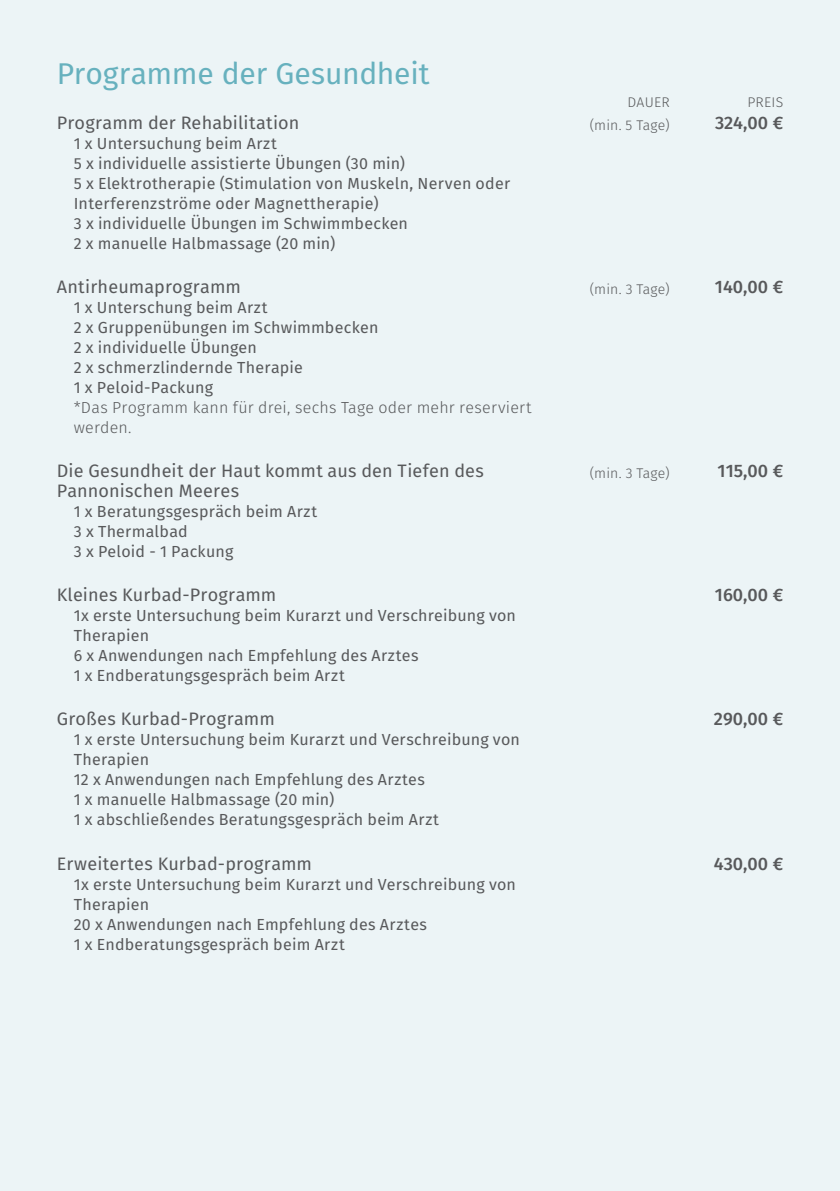
<style>
.page{position:relative;width:840px;height:1191px;background:#fff}
.page>*{position:absolute;margin:0;border:0;box-sizing:border-box;transform-origin:0 0}
.t1{font:30px "Fira Sans";letter-spacing:-.01em;color:#67b1be}
.t2{font:18px/20px "Fira Sans";letter-spacing:.01em;color:#58595b}
.t3{font:500 18px "Fira Sans";color:#58595b}
.t4{font:16px/20px "Fira Sans";letter-spacing:.01em;color:#58595b}
.t5{font:300 16px/20px "Fira Sans";letter-spacing:.015em;color:#58595b}
.t6{font:300 14px "Fira Sans";letter-spacing:.015em;color:#58595b}
</style>
<div class="page">
<div style="left:0;top:0;width:839px;height:1191px;background:#ecf4f6"></div>
<h1 class="t1" style="left:57px;top:53px;width:374px">Programme der Gesundheit</h1>
<p class="t2" style="left:57px;top:114px;width:244px">Programm der Rehabilitation</p>
<p class="t4" style="left:74px;top:134px;width:437px">1 x Untersuchung beim Arzt<br>5 x individuelle assistierte Übungen (30 min)<br>5 x Elektrotherapie (Stimulation von Muskeln, Nerven oder Interferenzströme oder Magnettherapie)<br>3 x individuelle Übungen im Schwimmbecken<br>2 x manuelle Halbmassage (20 min)</p>
<p class="t2" style="left:57px;top:278px;width:186px">Antirheumaprogramm</p>
<p class="t4" style="left:74px;top:298px;width:306px">1 x Unterschung beim Arzt<br>2 x Gruppenübungen im Schwimmbecken<br>2 x individuelle Übungen<br>2 x schmerzlindernde Therapie<br>1 x Peloid-Packung</p>
<p class="t5" style="left:74px;top:398px;width:459px">*Das Programm kann für drei, sechs Tage oder mehr reserviert werden.</p>
<p class="t2" style="left:57px;top:462px;width:428px">Die Gesundheit der Haut kommt aus den Tiefen des<br>Pannonischen Meeres</p>
<p class="t4" style="left:74px;top:502px;width:245px">1 x Beratungsgespräch beim Arzt<br>3 x Thermalbad<br>3 x Peloid - 1 Packung</p>
<p class="t2" style="left:57px;top:586px;width:221px">Kleines Kurbad-Programm</p>
<p class="t4" style="left:74px;top:607px;width:443px">1x erste Untersuchung beim Kurarzt und Verschreibung von Therapien<br>6 x Anwendungen nach Empfehlung des Arztes<br>1 x Endberatungsgespräch beim Arzt</p>
<p class="t2" style="left:57px;top:710px;width:219px">Großes Kurbad-Programm</p>
<p class="t4" style="left:74px;top:731px;width:447px">1 x erste Untersuchung beim Kurarzt und Verschreibung von Therapien<br>12 x Anwendungen nach Empfehlung des Arztes<br>1 x manuelle Halbmassage (20 min)<br>1 x abschließendes Beratungsgespräch beim Arzt</p>
<p class="t2" style="left:57px;top:854px;width:257px">Erweitertes Kurbad-programm</p>
<p class="t4" style="left:74px;top:875px;width:443px">1x erste Untersuchung beim Kurarzt und Verschreibung von Therapien<br>20 x Anwendungen nach Empfehlung des Arztes<br>1 x Endberatungsgespräch beim Arzt</p>
<p class="t6" style="left:627px;top:92px;width:44px">DAUER</p>
<p class="t6" style="left:747px;top:92px;width:37px">PREIS</p>
<p class="t6" style="left:589px;top:115px;width:81px">(min. 5 Tage)</p>
<p class="t3" style="left:714px;top:110px;width:70px">324,00 €</p>
<p class="t6" style="left:589px;top:279px;width:81px">(min. 3 Tage)</p>
<p class="t3" style="left:714px;top:274px;width:70px">140,00 €</p>
<p class="t6" style="left:589px;top:463px;width:81px">(min. 3 Tage)</p>
<p class="t3" style="left:717px;top:458px;width:67px">115,00 €</p>
<p class="t3" style="left:714px;top:582px;width:70px">160,00 €</p>
<p class="t3" style="left:713px;top:706px;width:71px">290,00 €</p>
<p class="t3" style="left:713px;top:850px;width:71px">430,00 €</p>
</div>
